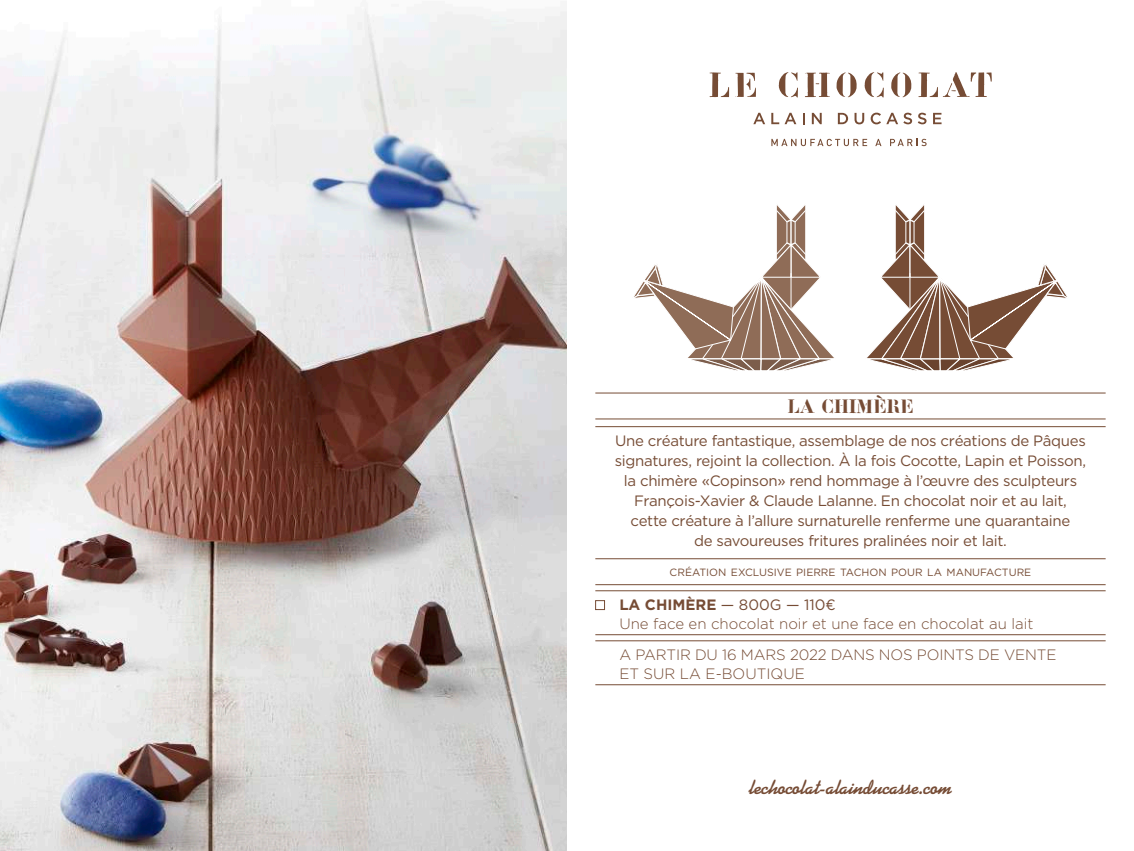
<style>
.page{position:relative;width:1134px;height:851px;background:#fff}
.page>*{position:absolute;margin:0;border:0;box-sizing:border-box;transform-origin:0 0}
.t1{font:21px "Flightcase";color:#764c35}
.t2{font:700 20px "Kaufmann";color:#764c35}
.t3{font:15px/20px "Gotham";letter-spacing:-.02em;color:#764c35;text-align:center}
.t4{font:300 15px/19px "Gotham";color:#764c35}
.t5{font:10.4px "Gotham";color:#764c35}
.s1{font-weight:700}
.s2{font-weight:400}
.s3{font-family:"Maax";font-weight:400}
</style>
<div class="page">
<svg style="left:709px;top:72px;width:20px;height:25px"></svg>
<svg style="left:735px;top:73px;width:21px;height:24px"></svg>
<svg style="left:779px;top:72px;width:19px;height:25px"></svg>
<svg style="left:805px;top:72px;width:25px;height:25px"></svg>
<svg style="left:836px;top:72px;width:21px;height:25px"></svg>
<svg style="left:864px;top:72px;width:20px;height:25px"></svg>
<svg style="left:891px;top:72px;width:20px;height:25px"></svg>
<svg style="left:918px;top:72px;width:74px;height:25px"></svg>
<svg style="left:753px;top:113px;width:12px;height:11px"></svg>
<svg style="left:771px;top:113px;width:25px;height:11px"></svg>
<svg style="left:803px;top:113px;width:2px;height:11px"></svg>
<svg style="left:812px;top:113px;width:10px;height:11px"></svg>
<svg style="left:838px;top:113px;width:10px;height:11px"></svg>
<svg style="left:854px;top:113px;width:10px;height:11px"></svg>
<svg style="left:871px;top:113px;width:41px;height:11px"></svg>
<svg style="left:918px;top:113px;width:8px;height:11px"></svg>
<svg style="left:933px;top:113px;width:8px;height:11px"></svg>
<svg style="left:771px;top:139px;width:96px;height:7px"></svg>
<svg style="left:875px;top:139px;width:6px;height:7px"></svg>
<svg style="left:890px;top:139px;width:36px;height:7px"></svg>
<hr style="left:595px;top:392px;width:511px;height:1px;background:#764c35">
<hr style="left:595px;top:418px;width:511px;height:1px;background:#764c35">
<hr style="left:595px;top:426px;width:511px;height:1px;background:#764c35">
<hr style="left:595px;top:558px;width:511px;height:1px;background:#764c35">
<hr style="left:595px;top:584px;width:511px;height:1px;background:#764c35">
<hr style="left:595px;top:590px;width:511px;height:1px;background:#764c35">
<hr style="left:595px;top:634px;width:511px;height:1px;background:#764c35">
<hr style="left:595px;top:640px;width:511px;height:1px;background:#764c35">
<hr style="left:595px;top:684px;width:511px;height:1px;background:#764c35">
<div style="left:595px;top:600px;width:10px;height:9px;border:1px solid #764c35"></div>
<svg style="left:867px;top:204px;width:200px;height:167px"></svg>
<svg style="left:634px;top:205px;width:200px;height:166px"></svg>
<hr style="left:791px;top:273px;width:1px;height:36px;background:#fff">
<hr style="left:909px;top:273px;width:1px;height:36px;background:#fff">
<img style="left:0;top:8px;width:567px;height:842px">
<h1 class="t1" style="left:787px;top:394px;width:127px">LA CHIMèRE</h1>
<p class="t3" style="left:615px;top:430px;width:473px">Une créature fantastique, assemblage de nos créations de Pâques signatures, rejoint la collection. À la fois Cocotte, Lapin et Poisson, la chimère «Copinson» rend hommage à l’œuvre des sculpteurs François-Xavier &amp; Claude Lalanne. En chocolat noir et au lait, cette créature à l’allure surnaturelle renferme une quarantaine<br>de savoureuses fritures pralinées noir et lait.</p>
<p class="t5" style="left:670px;top:566px;width:363px">CRÉATION EXCLUSIVE PIERRE TACHON POUR LA MANUFACTURE</p>
<p class="t4" style="left:619px;top:594px;width:416px"><span class="s1">LA CHIMÈRE</span> <span class="s2">— 800G — 110</span><span class="s3">€<br></span>Une face en chocolat noir et une face en chocolat au lait</p>
<p class="t4" style="left:619px;top:644px;width:438px">A PARTIR DU 16 MARS 2022 DANS NOS POINTS DE VENTE<br>ET SUR LA E-BOUTIQUE</p>
<h2 class="t2" style="left:749px;top:775px;width:204px">lechocolat-alainducasse.com</h2>
</div>
